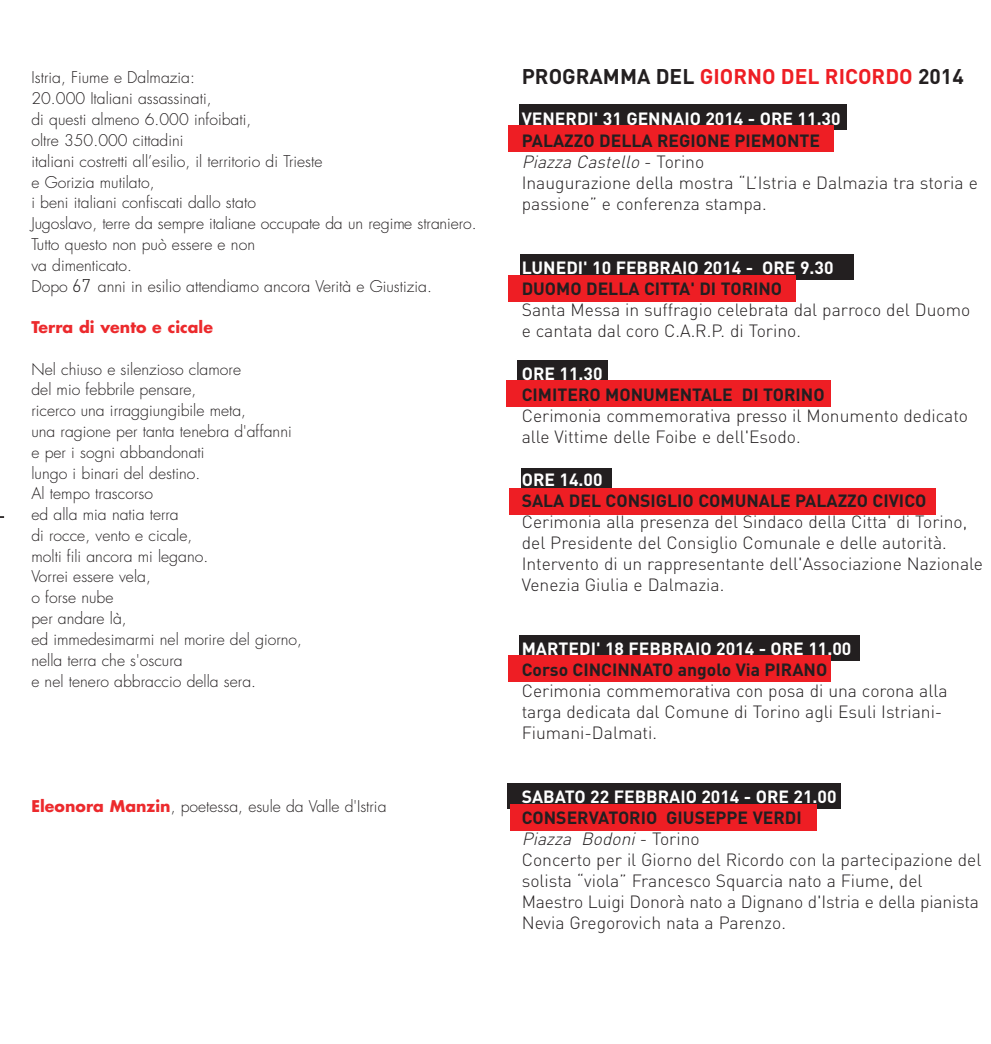
<style>
.page{position:relative;width:991px;height:1044px;background:#fff}
.page>*{position:absolute;margin:0;border:0;box-sizing:border-box;transform-origin:0 0}
.t1{font:700 21px "DIN";color:#231f20}
.t2{font:300 18.2px "DIN";color:#231f20}
.t3{font:300 17.5px/21px "DIN";color:#231f20}
.t4{font:700 17.5px "DIN";color:#fff}
.t5{font:700 17.5px "DIN";color:#231f20}
.t6{font:300 15.75px/20.8px "Futura";color:#231f20}
.t7{font:700 15.75px "Futura";color:#ec2a2d}
.s1{font-weight:700;color:#ec2a2d}
.s2{color:#ee1e24}
.s3{font-weight:700}
.s4{font-style:italic}
</style>
<div class="page">
<div style="left:517px;top:360px;width:91px;height:26px;background:#231f20"></div>
<div style="left:506px;top:380px;width:324px;height:27px;background:#ee1e24"></div>
<div style="left:519px;top:254px;width:334px;height:26px;background:#231f20"></div>
<div style="left:508px;top:275px;width:287px;height:26px;background:#ee1e24"></div>
<div style="left:507px;top:783px;width:333px;height:26px;background:#231f20"></div>
<div style="left:510px;top:803px;width:306px;height:27px;background:#ee1e24"></div>
<div style="left:519px;top:634px;width:340px;height:26px;background:#231f20"></div>
<div style="left:508px;top:655px;width:322px;height:26px;background:#ee1e24"></div>
<div style="left:519px;top:105px;width:327px;height:25px;background:#231f20"></div>
<div style="left:508px;top:125px;width:325px;height:26px;background:#ee1e24"></div>
<div style="left:520px;top:468px;width:91px;height:25px;background:#231f20"></div>
<div style="left:509px;top:488px;width:427px;height:26px;background:#ee1e24"></div>
<p class="t6" style="left:31px;top:69px;width:447px">Istria, Fiume e Dalmazia:<br>20.000 Italiani assassinati,<br>di questi almeno 6.000 infoibati,<br>oltre 350.000 cittadini<br>italiani costretti all’esilio, il territorio di Trieste<br>e Gorizia mutilato,<br>i beni italiani confiscati dallo stato<br>Jugoslavo, terre da sempre italiane occupate da un regime straniero.<br>Tutto questo non può essere e non<br>va dimenticato.<br>Dopo 66 anni in esilio attendiamo ancora Verità e Giustizia.</p>
<p class="t7" style="left:31px;top:320px;width:183px">Terra di vento e cicale</p>
<p class="t6" style="left:31px;top:360px;width:272px">Nel chiuso e silenzioso clamore<br>del mio febbrile pensare,<br>ricerco una irraggiungibile meta,<br>una ragione per tanta tenebra d'affanni e per i sogni abbandonati<br>lungo i binari del destino.<br>Al tempo trascorso<br>ed alla mia natia terra<br>di rocce, vento e cicale,<br>molti fili ancora mi legano.<br>Vorrei essere vela,<br>o forse nube<br>per andare là,<br>ed immedesimarmi nel morire del giorno, nella terra che s'oscura<br>e nel tenero abbraccio della sera.</p>
<p class="t2" style="left:72px;top:279px;width:20px">67</p>
<p class="t6" style="left:31px;top:796px;width:356px"><span class="s1">Eleonora Manzin</span>, poetessa, esule da Valle d'Istria</p>
<p class="t1" style="left:521px;top:69px;width:443px">PROGRAMMA DEL <span class="s2">GIORNO DEL RICORDO</span> 2014</p>
<p class="t4" style="left:521px;top:113px;width:320px">VENERDI' 31 GENNAIO 2014 - ORE 11.30</p>
<p class="t3" style="left:521px;top:132px;width:457px"><span class="s3">PALAZZO DELLA REGIONE PIEMONTE<br></span><span class="s4">Piazza Castello</span> - To r i n o<br>Inaugurazione della mostra “L’Istria e Dalmazia tra storia e passione” e conferenza stampa.</p>
<p class="t4" style="left:521px;top:261px;width:313px">LUNEDI' 10 FEBBRAIO 2014 - ORE 9.30</p>
<p class="t5" style="left:521px;top:283px;width:262px">DUOMO DELLA CITTA' DI TORINO</p>
<p class="t3" style="left:521px;top:301px;width:450px">Santa Messa in suffragio celebrata dal parroco del Duomo e cantata dal coro C.A.R.P. di Torino.</p>
<p class="t4" style="left:521px;top:367px;width:82px">ORE 11.30</p>
<p class="t5" style="left:521px;top:388px;width:304px">CIMITERO MONUMENTALE DI TORINO</p>
<p class="t3" style="left:521px;top:407px;width:448px">Cerimonia commemorativa presso il Monumento dedicato alle Vittime delle Foibe e dell'Esodo.</p>
<p class="t4" style="left:521px;top:473px;width:82px">ORE 14.00</p>
<p class="t5" style="left:521px;top:494px;width:406px">SALA DEL CONSIGLIO COMUNALE PALAZZO CIVICO</p>
<p class="t3" style="left:521px;top:513px;width:462px">Cerimonia alla presenza del Sindaco della Citta' di Torino, del Presidente del Consiglio Comunale e delle autorità.<br>Intervento di un rappresentante dell'Associazione Nazionale Venezia Giulia e Dalmazia.</p>
<p class="t4" style="left:521px;top:642px;width:331px">MARTEDI' 18 FEBBRAIO 2014 - ORE 11.00</p>
<p class="t5" style="left:521px;top:663px;width:307px">Corso CINCINNATO angolo Via PIRANO</p>
<p class="t3" style="left:521px;top:681px;width:427px">Cerimonia commemorativa con posa di una corona alla targa dedicata dal Comune di Torino agli Esuli Istriani-<br>Fiumani-Dalmati.</p>
<p class="t4" style="left:521px;top:789px;width:316px">SABATO 22 FEBBRAIO 2014 - ORE 21.00</p>
<p class="t3" style="left:521px;top:809px;width:461px"><span class="s3">CONSERVATORIO GIUSEPPE VERDI<br></span><span class="s4">Piazza Bodoni</span> - To r i n o<br>Concerto per il Giorno del Ricordo con la partecipazione del solista “viola” Francesco Squarcia nato a Fiume, del Maestro Luigi Donorà nato a Dignano d'Istria e della pianista Nevia Gregorovich nata a Parenzo.</p>
</div>
